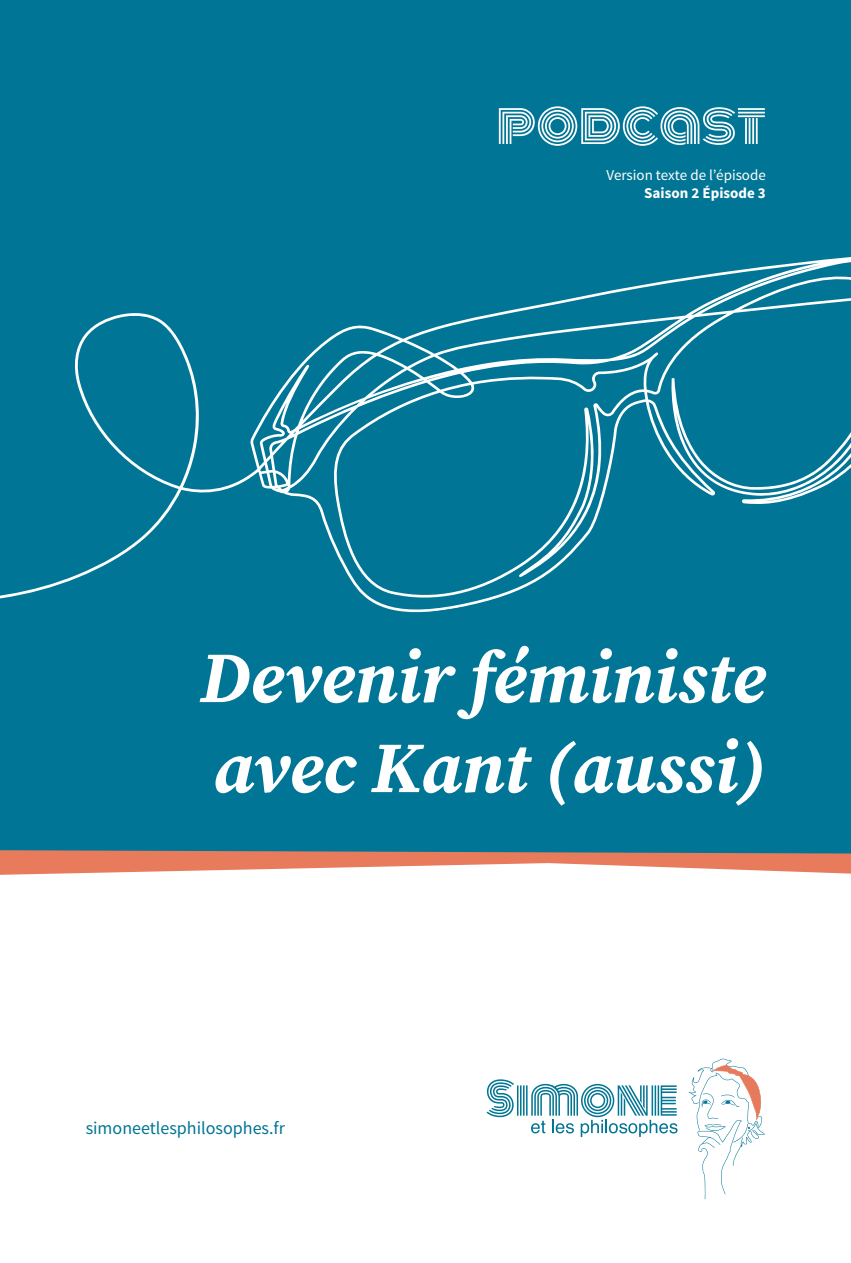
<style>
.page{position:relative;width:851px;height:1263px;background:#fff}
.page>*{position:absolute;margin:0;border:0;box-sizing:border-box;transform-origin:0 0}
.t1{font:italic 72px/90px "Source Serif Variable";letter-spacing:.035em;color:#fff}
.t2{font:51px "Monoton";color:#fff}
.t3{font:18px "Source Sans Pro";color:#007595}
.t4{font:15px "Source Sans Pro";color:#fff}
.t5{font:700 15px "Source Sans Pro";color:#fff}
</style>
<div class="page">
<svg style="left:688px;top:1058px;width:76px;height:141px"></svg>
<svg style="left:486px;top:1079px;width:28px;height:38px"></svg>
<hr style="left:526px;top:1085px;width:1px;height:31px;background:#007594">
<hr style="left:523px;top:1085px;width:1px;height:31px;background:#007594">
<hr style="left:520px;top:1085px;width:1px;height:31px;background:#007594">
<hr style="left:517px;top:1085px;width:1px;height:31px;background:#007594">
<svg style="left:531px;top:1084px;width:146px;height:53px"></svg>
<div style="left:0;top:0;width:850px;height:859px;background:#007595"></div>
<svg style="left:0;top:850px;width:850px;height:25px"></svg>
<svg style="left:0;top:257px;width:850px;height:356px"></svg>
<p class="t2" style="left:496px;top:85px;width:271px">PODCAST</p>
<p class="t4" style="left:606px;top:166px;width:161px">Version texte de l’épisode</p>
<p class="t5" style="left:644px;top:183px;width:123px">Saison 2 Épisode 3</p>
<p class="t1" style="left:200px;top:633px;width:565px">Devenir féministe avec Kant (aussi)</p>
<p class="t3" style="left:86px;top:1117px;width:201px">simoneetlesphilosophes.fr</p>
</div>
